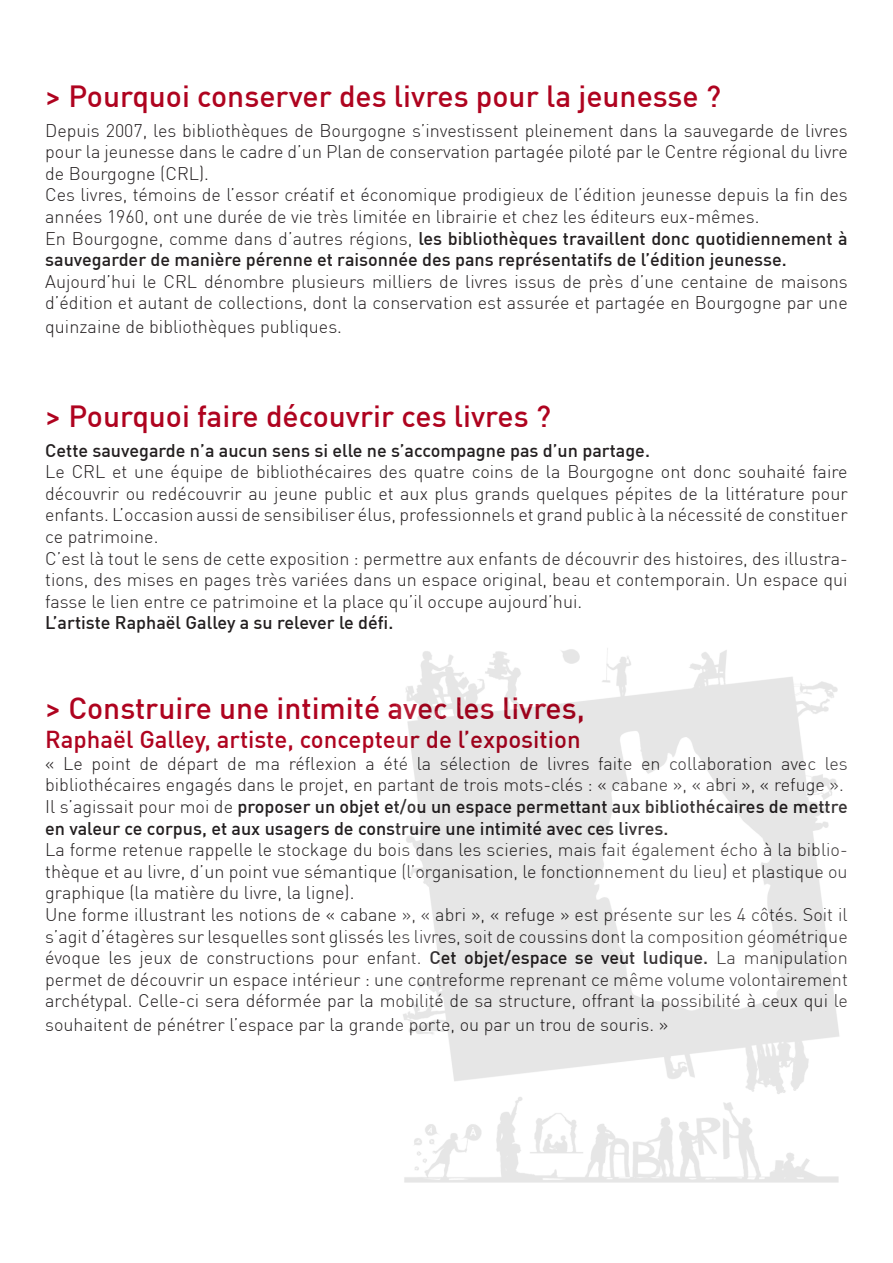
<style>
.page{position:relative;width:893px;height:1263px;background:#fff}
.page>*{position:absolute;margin:0;border:0;box-sizing:border-box;transform-origin:0 0}
.t1{font:500 30px "DIN Pro";color:#af031f}
.t2{font:500 24px "DIN Pro";color:#af031f}
.t3{font:300 18px/21.6px "DIN Pro";color:#231f20;text-align:justify}
.t4{font:500 18px/21.6px "DIN Pro";color:#231f20}
.s1{font-weight:300}
.s2{font-weight:500}
</style>
<div class="page">
<img style="left:403px;top:648px;width:436px;height:535px">
<p class="t1" style="left:45px;top:76px;width:678px">&gt; Pourquoi conserver des livres pour la jeunesse ?</p>
<p class="t3" style="left:45px;top:119px;width:804px">Depuis 2007, les bibliothèques de Bourgogne s’investissent pleinement dans la sauvegarde de livres pour la jeunesse dans le cadre d’un Plan de conservation partagée piloté par le Centre régional du livre de Bourgogne (CRL).</p>
<p class="t3" style="left:45px;top:184px;width:804px">Ces livres, témoins de l’essor créatif et économique prodigieux de l’édition jeunesse depuis la fin des années 1960, ont une durée de vie très limitée en librairie et chez les éditeurs eux-mêmes.</p>
<p class="t4" style="left:45px;top:227px;width:804px"><span class="s1">En Bourgogne, comme dans d’autres régions,</span> les bibliothèques travaillent donc quotidiennement à sauvegarder de manière pérenne et raisonnée des pans représentatifs de l’édition jeunesse.</p>
<p class="t3" style="left:45px;top:270px;width:804px">Aujourd’hui le CRL dénombre plusieurs milliers de livres issus de près d’une centaine de maisons d’édition et autant de collections, dont la conservation est assurée et partagée en Bourgogne par une</p>
<p class="t3" style="left:45px;top:316px;width:298px">quinzaine de bibliothèques publiques.</p>
<p class="t1" style="left:45px;top:396px;width:507px">&gt; Pourquoi faire découvrir ces livres ?</p>
<p class="t4" style="left:45px;top:439px;width:606px">Cette sauvegarde n’a aucun sens si elle ne s’accompagne pas d’un partage.</p>
<p class="t3" style="left:45px;top:461px;width:804px">Le CRL et une équipe de bibliothécaires des quatre coins de la Bourgogne ont donc souhaité faire découvrir ou redécouvrir au jeune public et aux plus grands quelques pépites de la littérature pour enfants. L’occasion aussi de sensibiliser élus, professionnels et grand public à la nécessité de constituer ce patrimoine.</p>
<p class="t3" style="left:45px;top:547px;width:804px">C’est là tout le sens de cette exposition : permettre aux enfants de découvrir des histoires, des illustra&shy;tions, des mises en pages très variées dans un espace original, beau et contemporain. Un espace qui fasse le lien entre ce patrimoine et la place qu’il occupe aujourd’hui.</p>
<p class="t4" style="left:45px;top:612px;width:350px">L’artiste Raphaël Galley a su relever le défi.</p>
<p class="t1" style="left:45px;top:689px;width:541px">&gt; Construire une intimité avec les livres,</p>
<p class="t2" style="left:45px;top:724px;width:537px">Raphaël Galley, artiste, concepteur de l’exposition</p>
<p class="t3" style="left:45px;top:752px;width:804px">« Le point de départ de ma réflexion a été la sélection de livres faite en collaboration avec les bibliothécaires engagés dans le projet, en partant de trois mots-clés : « cabane », « abri », « refuge ».</p>
<p class="t4" style="left:45px;top:795px;width:804px"><span class="s1">Il s’agissait pour moi de</span> proposer un objet et/ou un espace permettant aux bibliothécaires de mettre en valeur ce corpus, et aux usagers de construire une intimité avec ces livres.</p>
<p class="t3" style="left:45px;top:839px;width:804px">La forme retenue rappelle le stockage du bois dans les scieries, mais fait également écho à la biblio&shy;thèque et au livre, d’un point vue sémantique (l’organisation, le fonctionnement du lieu) et plastique ou graphique (la matière du livre, la ligne).</p>
<p class="t3" style="left:45px;top:903px;width:804px">Une forme illustrant les notions de « cabane », « abri », « refuge » est présente sur les 4 côtés. Soit il s’agit d’étagères sur lesquelles sont glissés les livres, soit de coussins dont la composition géométrique évoque les jeux de constructions pour enfant. <span class="s2">Cet objet/espace se veut ludique.</span> La manipulation permet de découvrir un espace intérieur : une contreforme reprenant ce même volume volontairement archétypal. Celle-ci sera déformée par la mobilité de sa structure, offrant la possibilité à ceux qui le</p>
<p class="t3" style="left:45px;top:1014px;width:624px">souhaitent de pénétrer l’espace par la grande porte, ou par un trou de souris. »</p>
</div>
